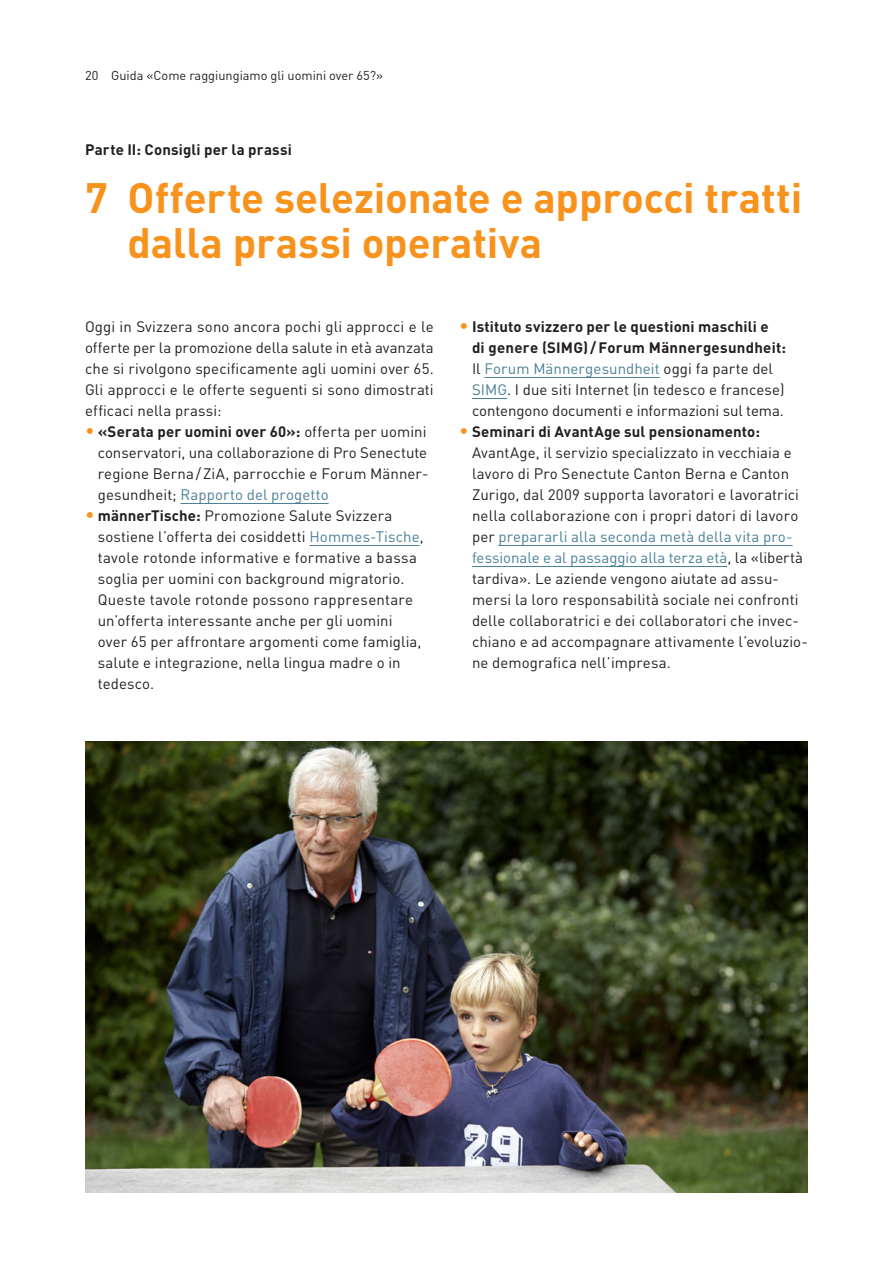
<style>
.page{position:relative;width:893px;height:1263px;background:#fff}
.page>*{position:absolute;margin:0;border:0;box-sizing:border-box;transform-origin:0 0}
.t1{font:700 42px/45px "DINOT";letter-spacing:-.005em;color:#f7931d}
.t2{font:15px/21px "DINOT";letter-spacing:.005em;color:#231f20}
.t3{font:700 15px "DINOT";letter-spacing:.01em;color:#231f20}
.t4{font:12.75px "DINOT";color:#231f20}
.s1{font-size:18px;color:#f7931d}
.s2{font-weight:700}
.s3{color:#4a8096}
</style>
<div class="page">
<hr style="left:181px;top:503px;width:148px;height:1px;background:#4a8096">
<hr style="left:309px;top:545px;width:111px;height:1px;background:#4a8096">
<hr style="left:484px;top:377px;width:176px;height:1px;background:#4a8096">
<hr style="left:472px;top:398px;width:35px;height:1px;background:#4a8096">
<hr style="left:498px;top:545px;width:295px;height:1px;background:#4a8096">
<hr style="left:472px;top:566px;width:255px;height:1px;background:#4a8096">
<img style="left:85px;top:741px;width:723px;height:452px">
<p class="t4" style="left:85px;top:66px;width:300px">20 Guida «Come raggiungiamo gli uomini over 65?»</p>
<p class="t3" style="left:85px;top:139px;width:208px">Parte II: Consigli per la prassi</p>
<h1 class="t1" style="left:128px;top:173px;width:676px;text-indent:-43px">7 Offerte selezionate e approcci tratti dalla prassi operativa</h1>
<p class="t2" style="left:85px;top:315px;width:350px;text-align:justify">Oggi in Svizzera sono ancora pochi gli approcci e le offerte per la promozione della salute in età avanzata che si rivolgono specificamente agli uomini over 65.<br>Gli approcci e le offerte seguenti si sono dimostrati efficaci nella prassi:</p>
<p class="t2" style="left:98px;top:420px;width:331px;text-align:justify;text-indent:-13px"><span class="s1">•</span> <span class="s2">«Serata per uomini over 60»:</span> offerta per uomini conservatori, una collaborazione di Pro Senectute regione Berna/ZiA, parrocchie e Forum Männer&shy;gesundheit; <span class="s3">Rapporto del progetto</span></p>
<p class="t2" style="left:98px;top:504px;width:327px;text-indent:-13px"><span class="s1">•</span> <span class="s2">männerTische:</span> Promozione Salute Svizzera sostiene l’offerta dei cosiddetti <span class="s3">Hommes-Tische</span>, tavole rotonde informative e formative a bassa soglia per uomini con background migratorio.<br>Queste tavole rotonde possono rappresentare un’offerta interessante anche per gli uomini over 65 per affrontare argomenti come famiglia, salute e integrazione, nella lingua madre o in tedesco.</p>
<p class="t2" style="left:472px;top:315px;width:316px;text-indent:-13px"><span class="s1">•</span> <span class="s2">Istituto svizzero per le questioni maschili e<br>di genere (SIMG) /Forum Männergesundheit:<br></span>Il <span class="s3">Forum Männergesundheit</span> oggi fa parte del <span class="s3">SIMG</span>. I due siti Internet (in tedesco e francese) contengono documenti e informazioni sul tema.</p>
<p class="t2" style="left:472px;top:420px;width:337px;text-indent:-13px"><span class="s1">•</span> <span class="s2">Seminari di AvantAge sul pensionamento:<br></span>AvantAge, il servizio specializzato in vecchiaia e lavoro di Pro Senectute Canton Berna e Canton Zurigo, dal 2009 supporta lavoratori e lavoratrici nella collaborazione con i propri datori di lavoro per <span class="s3">prepararli alla seconda metà della vita pro&shy;fessionale e al passaggio alla terza età</span>, la «libertà tardiva». Le aziende vengono aiutate ad assu&shy;mersi la loro responsabilità sociale nei confronti delle collaboratrici e dei collaboratori che invec&shy;chiano e ad accompagnare attivamente l’evoluzio&shy;ne demografica nell’impresa.</p>
</div>
